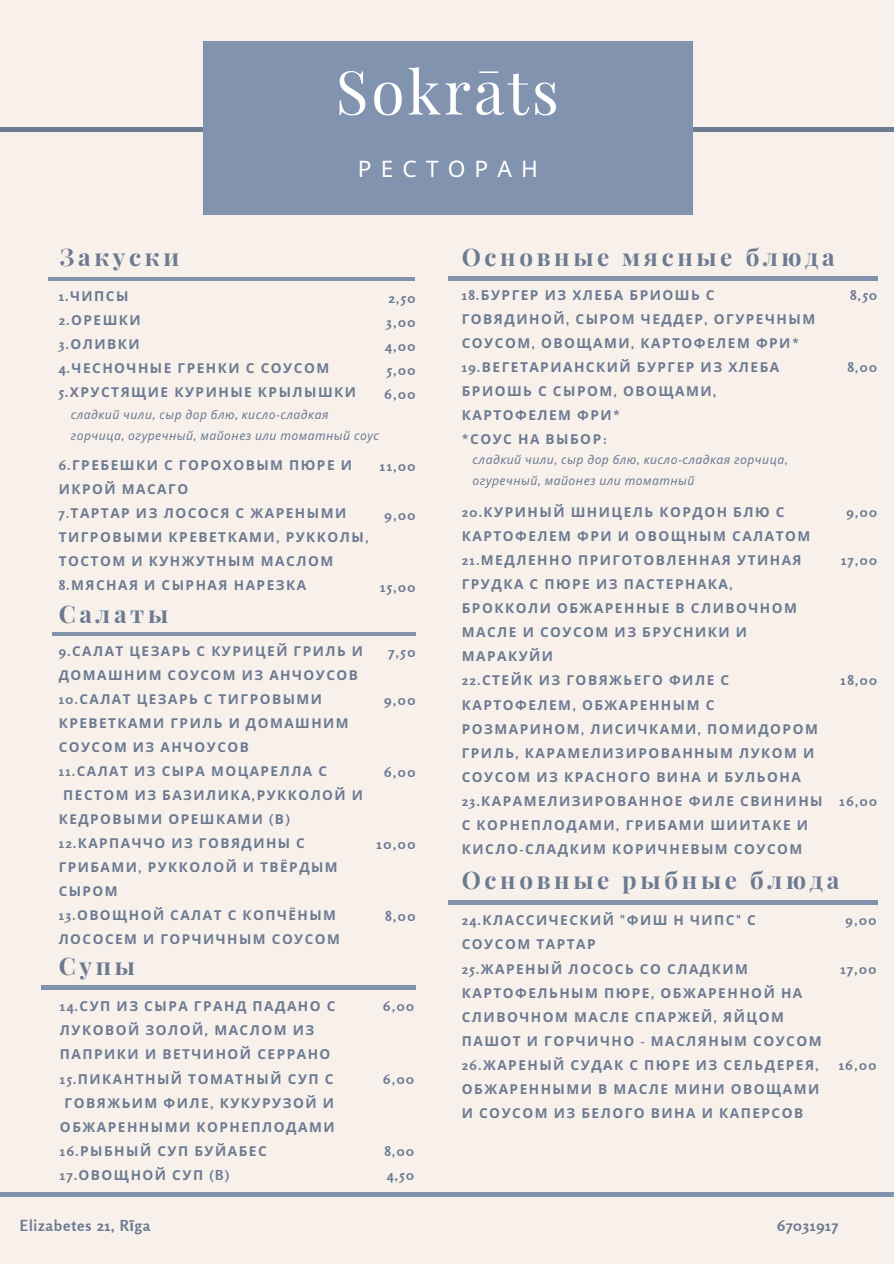
<style>
.page{position:relative;width:894px;height:1264px;background:#fff}
.page>*{position:absolute;margin:0;border:0;box-sizing:border-box;transform-origin:0 0}
.t1{font:60.6px "Playfair Display";letter-spacing:.05em;color:#fff}
.t2{font:700 24.3px "Playfair Display";letter-spacing:.15em;color:#6c7a92}
.t3{font:22.65px "Noto Sans";letter-spacing:.4em;color:#fff}
.t4{font:700 15.15px "Rosario";letter-spacing:.05em;color:#6c7a92}
.t5{font:700 13.8px "Rosario";letter-spacing:.11em;color:#6c7a92}
.t6{font:700 13.65px/24.2px "Noto Sans";letter-spacing:.11em;color:#6c7a92}
.t7{font:700 13.65px "Rosario";letter-spacing:.11em;color:#6c7a92}
.t8{font:700 13.5px/24px "Noto Sans";letter-spacing:.11em;color:#6c7a92}
.t9{font:italic 12.15px/20.9px "Noto Sans";letter-spacing:.04em;color:#6c7a92}
.s1{font-family:"Rosario"}
.s2{font-family:"Noto Sans"}
</style>
<div class="page">
<div style="left:0;top:0;width:893px;height:1263px;background:#f8f1eb"></div>
<hr style="left:0;top:128px;width:893px;height:3px;background:#6c7a92">
<div style="left:203px;top:41px;width:489px;height:173px;background:#8293b0"></div>
<hr style="left:0;top:1192px;width:893px;height:4px;background:#8293b0">
<hr style="left:49px;top:277px;width:365px;height:4px;background:#8293b0">
<hr style="left:52px;top:632px;width:364px;height:3px;background:#8293b0">
<hr style="left:41px;top:985px;width:374px;height:4px;background:#8293b0">
<hr style="left:448px;top:277px;width:429px;height:3px;background:#8293b0">
<hr style="left:448px;top:900px;width:429px;height:4px;background:#8293b0">
<p class="t1" style="left:335px;top:49px;width:225px">Sokrāts</p>
<p class="t3" style="left:358px;top:153px;width:181px">РЕСТОРАН</p>
<p class="t2" style="left:60px;top:239px;width:121px">Закуски</p>
<p class="t6" style="left:59px;top:283px;width:71px"><span class="s1">1.</span>ЧИПСЫ</p>
<p class="t6" style="left:59px;top:307px;width:84px"><span class="s1">2.</span>ОРЕШКИ</p>
<p class="t6" style="left:59px;top:331px;width:82px"><span class="s1">3.</span>ОЛИВКИ</p>
<p class="t6" style="left:59px;top:356px;width:272px"><span class="s1">4.</span>ЧЕСНОЧНЫЕ ГРЕНКИ С СОУСОМ</p>
<p class="t6" style="left:59px;top:380px;width:299px"><span class="s1">5.</span>ХРУСТЯЩИЕ КУРИНЫЕ КРЫЛЫШКИ</p>
<p class="t7" style="left:388px;top:289px;width:28px">2,50</p>
<p class="t7" style="left:386px;top:313px;width:31px">3,00</p>
<p class="t7" style="left:385px;top:337px;width:32px">4,00</p>
<p class="t7" style="left:387px;top:361px;width:30px">5,00</p>
<p class="t7" style="left:384px;top:386px;width:32px">6,00</p>
<p class="t9" style="left:71px;top:404px;width:309px">сладкий чили<span class="s1">,</span> сыр дор блю<span class="s1">,</span> кисло<span class="s1">-</span>сладкая горчица<span class="s1">,</span> огуречный<span class="s1">,</span> майонез или томатный соус</p>
<p class="t2" style="left:461px;top:239px;width:374px">Основные мясные блюда</p>
<p class="t6" style="left:461px;top:282px;width:355px"><span class="s1">18.</span>БУРГЕР ИЗ ХЛЕБА БРИОШЬ С<br>ГОВЯДИНОЙ<span class="s1">,</span> СЫРОМ ЧЕДДЕР<span class="s1">,</span> ОГУРЕЧНЫМ<br>СОУСОМ<span class="s1">,</span> ОВОЩАМИ<span class="s1">,</span> КАРТОФЕЛЕМ ФРИ<span class="s1">*</span></p>
<p class="t6" style="left:461px;top:355px;width:319px"><span class="s1">19.</span>ВЕГЕТАРИАНСКИЙ БУРГЕР ИЗ ХЛЕБА<br>БРИОШЬ С СЫРОМ<span class="s1">,</span> ОВОЩАМИ<span class="s1">,<br></span>КАРТОФЕЛЕМ ФРИ<span class="s1">*</span></p>
<p class="t6" style="left:461px;top:427px;width:147px"><span class="s1">*</span>СОУС НА ВЫБОР<span class="s1">:</span></p>
<p class="t7" style="left:849px;top:286px;width:28px">8,50</p>
<p class="t7" style="left:847px;top:359px;width:31px">8,00</p>
<p class="t6" style="left:59px;top:452px;width:295px"><span class="s1">6.</span>ГРЕБЕШКИ С ГОРОХОВЫМ ПЮРЕ И<br>ИКРОЙ МАСАГО</p>
<p class="t6" style="left:59px;top:500px;width:311px"><span class="s1">7.</span>ТАРТАР ИЗ ЛОСОСЯ С ЖАРЕНЫМИ<br>ТИГРОВЫМИ КРЕВЕТКАМИ<span class="s1">,</span> РУККОЛЫ<span class="s1">,<br></span>ТОСТОМ И КУНЖУТНЫМ МАСЛОМ</p>
<p class="t6" style="left:59px;top:572px;width:249px"><span class="s1">8.</span>МЯСНАЯ И СЫРНАЯ НАРЕЗКА</p>
<p class="t2" style="left:59px;top:596px;width:111px">Салаты</p>
<p class="t8" style="left:59px;top:639px;width:305px"><span class="s1">9.</span>САЛАТ ЦЕЗАРЬ С КУРИЦЕЙ ГРИЛЬ И<br>ДОМАШНИМ СОУСОМ ИЗ АНЧОУСОВ</p>
<p class="t8" style="left:59px;top:687px;width:291px"><span class="s1">10.</span>САЛАТ ЦЕЗАРЬ С ТИГРОВЫМИ<br>КРЕВЕТКАМИ ГРИЛЬ И ДОМАШНИМ<br>СОУСОМ ИЗ АНЧОУСОВ</p>
<p class="t8" style="left:59px;top:759px;width:270px"><span class="s1">11.</span>САЛАТ ИЗ СЫРА МОЦАРЕЛЛА С</p>
<p class="t8" style="left:63px;top:782px;width:301px">ПЕСТОМ ИЗ БАЗИЛИКА<span class="s1">,</span>РУККОЛОЙ И</p>
<p class="t8" style="left:59px;top:806px;width:232px">КЕДРОВЫМИ ОРЕШКАМИ <span class="s1">(</span>В<span class="s1">)</span></p>
<p class="t8" style="left:59px;top:830px;width:280px"><span class="s1">12.</span>КАРПАЧЧО ИЗ ГОВЯДИНЫ С<br>ГРИБАМИ<span class="s1">,</span> РУККОЛОЙ И ТВЁРДЫМ<br>СЫРОМ</p>
<p class="t8" style="left:59px;top:902px;width:283px"><span class="s1">13.</span>ОВОЩНОЙ САЛАТ С КОПЧЁНЫМ<br>ЛОСОСЕМ И ГОРЧИЧНЫМ СОУСОМ</p>
<p class="t2" style="left:59px;top:948px;width:78px">Супы</p>
<p class="t6" style="left:60px;top:993px;width:277px"><span class="s1">14.</span>СУП ИЗ СЫРА ГРАНД ПАДАНО С<br>ЛУКОВОЙ ЗОЛОЙ<span class="s1">,</span> МАСЛОМ ИЗ<br>ПАПРИКИ И ВЕТЧИНОЙ СЕРРАНО</p>
<p class="t6" style="left:60px;top:1066px;width:276px;text-align:center"><span class="s1">15.</span>ПИКАНТНЫЙ ТОМАТНЫЙ СУП С<br>ГОВЯЖЬИМ ФИЛЕ<span class="s1">,</span> КУКУРУЗОЙ И<br>ОБЖАРЕННЫМИ КОРНЕПЛОДАМИ</p>
<p class="t6" style="left:60px;top:1138px;width:208px"><span class="s1">16.</span>РЫБНЫЙ СУП БУЙАБЕС</p>
<p class="t6" style="left:60px;top:1162px;width:170px"><span class="s1">17.</span>ОВОЩНОЙ СУП <span class="s1">(B)</span></p>
<p class="t7" style="left:380px;top:458px;width:37px">11,00</p>
<p class="t7" style="left:384px;top:506px;width:32px">9,00</p>
<p class="t7" style="left:380px;top:578px;width:37px">15,00</p>
<p class="t5" style="left:388px;top:643px;width:28px">7,50</p>
<p class="t5" style="left:384px;top:691px;width:33px">9,00</p>
<p class="t5" style="left:384px;top:763px;width:33px">6,00</p>
<p class="t5" style="left:376px;top:835px;width:40px">10,00</p>
<p class="t5" style="left:385px;top:907px;width:32px">8,00</p>
<p class="t7" style="left:383px;top:997px;width:32px">6,00</p>
<p class="t7" style="left:383px;top:1070px;width:32px">6,00</p>
<p class="t7" style="left:384px;top:1142px;width:31px">8,00</p>
<p class="t7" style="left:386px;top:1166px;width:29px">4,50</p>
<p class="t9" style="left:472px;top:449px;width:316px">сладкий чили<span class="s1">,</span> сыр дор блю<span class="s1">,</span> кисло<span class="s1">-</span>сладкая горчица<span class="s1">, </span>огуречный<span class="s1">,</span> майонез или томатный</p>
<p class="t6" style="left:461px;top:499px;width:350px"><span class="s1">20.</span>КУРИНЫЙ ШНИЦЕЛЬ КОРДОН БЛЮ С<br>КАРТОФЕЛЕМ ФРИ И ОВОЩНЫМ САЛАТОМ</p>
<p class="t6" style="left:461px;top:547px;width:341px"><span class="s1">21.</span>МЕДЛЕННО ПРИГОТОВЛЕННАЯ УТИНАЯ<br>ГРУДКА С ПЮРЕ ИЗ ПАСТЕРНАКА<span class="s1">,<br></span>БРОККОЛИ ОБЖАРЕННЫЕ В СЛИВОЧНОМ<br>МАСЛЕ И СОУСОМ ИЗ БРУСНИКИ И<br>МАРАКУЙИ</p>
<p class="t6" style="left:461px;top:668px;width:357px"><span class="s1">22.</span>СТЕЙК ИЗ ГОВЯЖЬЕГО ФИЛЕ С<br>КАРТОФЕЛЕМ<span class="s1">,</span> ОБЖАРЕННЫМ С<br>РОЗМАРИНОМ<span class="s1">,</span> ЛИСИЧКАМИ<span class="s1">,</span> ПОМИДОРОМ<br>ГРИЛЬ<span class="s1">,</span> КАРАМЕЛИЗИРОВАННЫМ ЛУКОМ И<br>СОУСОМ ИЗ КРАСНОГО ВИНА И БУЛЬОНА</p>
<p class="t6" style="left:461px;top:788px;width:362px"><span class="s1">23.</span>КАРАМЕЛИЗИРОВАННОЕ ФИЛЕ СВИНИНЫ<br>С КОРНЕПЛОДАМИ<span class="s1">,</span> ГРИБАМИ ШИИТАКЕ И<br>КИСЛО<span class="s1">-</span>СЛАДКИМ КОРИЧНЕВЫМ СОУСОМ</p>
<p class="t7" style="left:846px;top:503px;width:32px">9,00</p>
<p class="t7" style="left:840px;top:551px;width:37px">17,00</p>
<p class="t7" style="left:840px;top:672px;width:38px">18,00</p>
<p class="t7" style="left:839px;top:792px;width:39px">16,00</p>
<p class="t2" style="left:461px;top:863px;width:379px">Основные рыбные блюда</p>
<p class="t6" style="left:461px;top:907px;width:295px"><span class="s1">24.</span>КЛАССИЧЕСКИЙ <span class="s1">"</span>ФИШ Н ЧИПС<span class="s1">"</span> С<br>СОУСОМ ТАРТАР</p>
<p class="t6" style="left:461px;top:956px;width:361px"><span class="s1">25.</span>ЖАРЕНЫЙ ЛОСОСЬ СО СЛАДКИМ<br>КАРТОФЕЛЬНЫМ ПЮРЕ<span class="s1">,</span> ОБЖАРЕННОЙ НА<br>СЛИВОЧНОМ МАСЛЕ СПАРЖЕЙ<span class="s1">,</span> ЯЙЦОМ<br>ПАШОТ И ГОРЧИЧНО <span class="s1">-</span> МАСЛЯНЫМ СОУСОМ</p>
<p class="t6" style="left:461px;top:1052px;width:359px;text-align:justify"><span class="s1">26.</span>ЖАРЕНЫЙ СУДАК С ПЮРЕ ИЗ СЕЛЬДЕРЕЯ<span class="s1">, </span>ОБЖАРЕННЫМИ В МАСЛЕ МИНИ ОВОЩАМИ И СОУСОМ ИЗ БЕЛОГО ВИНА И КАПЕРСОВ</p>
<p class="t7" style="left:845px;top:912px;width:32px">9,00</p>
<p class="t7" style="left:840px;top:960px;width:37px">17,00</p>
<p class="t7" style="left:838px;top:1056px;width:39px">16,00</p>
<p class="t4" style="left:20px;top:1215px;width:132px">Elizabetes 21, R<span class="s2">ī</span>ga</p>
<p class="t4" style="left:777px;top:1215px;width:62px">67031917</p>
</div>
